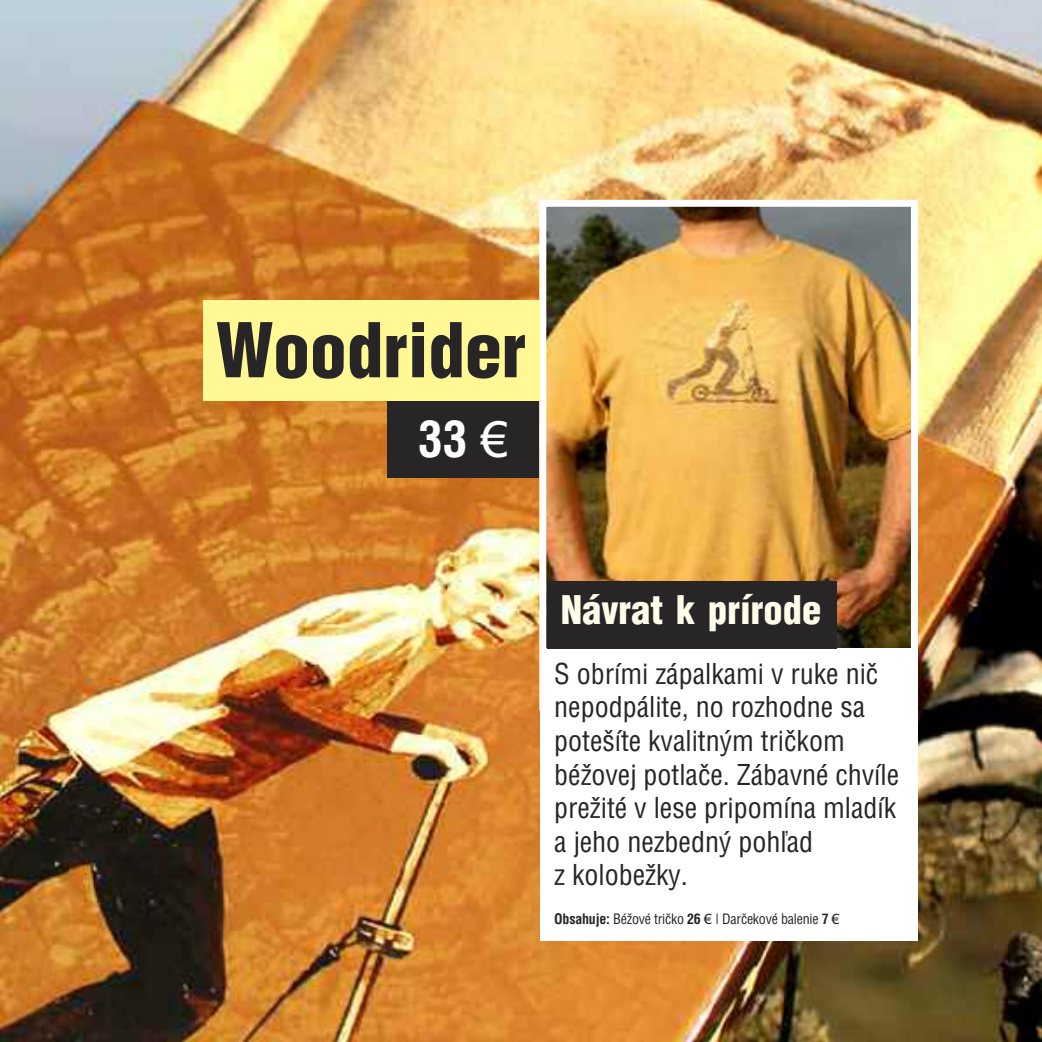
<style>
.page{position:relative;width:1042px;height:1042px;background:#fff}
.page>*{position:absolute;margin:0;border:0;box-sizing:border-box;transform-origin:0 0}
.t1{font:900 73.5px "Switzerland Cond";color:#272526}
.t2{font:700 49px "Switzerland Condensed";color:#fff}
.t3{font:900 38.5px "Switzerland Cond";color:#fffdea}
.t4{font:28px/33.6px "Switzerland Condensed";color:#272526}
.t5{font:14px "Switzerland Condensed";letter-spacing:-.015em;color:#272526}
.s1{font-family:"Tahoma";font-weight:400}
.s2{font-weight:700}
.s3{font-family:"Tahoma"}
</style>
<div class="page">
<img style="left:0;top:0;width:1042px;height:1042px">
<img style="left:547px;top:208px;width:363px;height:441px">
<div style="left:539px;top:200px;width:379px;height:510px;border:7px solid #fff"></div>
<div style="left:203px;top:301px;width:336px;height:100px;background:#fff894"></div>
<div style="left:388px;top:401px;width:151px;height:77px;background:#272526"></div>
<div style="left:540px;top:649px;width:378px;height:292px;background:#fff"></div>
<div style="left:547px;top:581px;width:289px;height:68px;background:#272526"></div>
<h1 class="t1" style="left:216px;top:309px;width:312px">Woodrider</h1>
<h2 class="t2" style="left:419px;top:411px;width:91px">33 <span class="s1">€</span></h2>
<h3 class="t3" style="left:561px;top:588px;width:262px">Návrat k prírode</h3>
<p class="t4" style="left:554px;top:657px;width:346px">S obrími zápalkami v ruke nič nepodpálite, no rozhodne sa potešíte kvalitným tričkom béžovej potlače. Zábavné chvíle prežité v lese pripomína mladík a jeho nezbedný pohľad<br>z kolobežky.</p>
<p class="t5" style="left:554px;top:910px;width:287px"><span class="s2">Obsahuje:</span> Béžové tričko <span class="s2">26</span> <span class="s3">€</span> | Darčekové balenie <span class="s2">7</span> <span class="s3">€</span></p>
</div>
